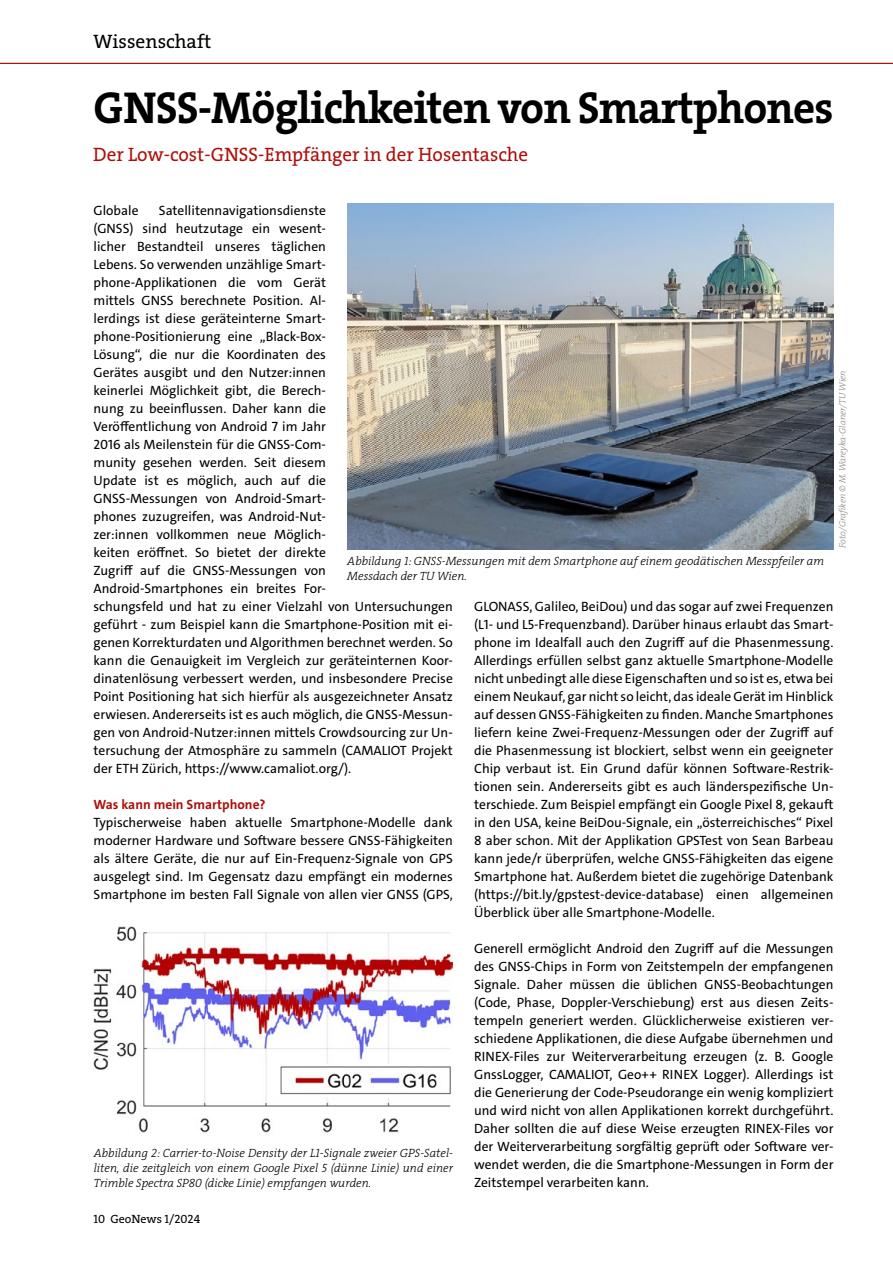
<style>
.page{position:relative;width:893px;height:1263px;background:#fff}
.page>*{position:absolute;margin:0;border:0;box-sizing:border-box;transform-origin:0 0}
.t1{font:45px "The Serif LP7 Bld";letter-spacing:-.02em;color:#000;scale:.96 1}
.t2{font:19.5px "The Serif LP5 Plain";color:#ae0f0a}
.t3{font:19.5px "The Serif LP5 Plain";color:#000}
.t4{font:13.5px/18px "The Sans C4 s";color:#000;text-align:justify}
.t5{font:700 13.5px "The Sans C4 s";color:#ae0f0a}
.t6{font:12px/15px "The Serif LP3 Lig IT";color:#000;text-align:justify}
.t7{font:12px "The Serif LP5 Plain";color:#000}
.t8{font:9px "The Serif LP3 Lig IT";color:#878787}
</style>
<div class="page">
<svg style="left:0;top:62px;width:893px;height:2px;background:#cd6b69"></svg>
<img style="left:94px;top:926px;width:359px;height:207px">
<img style="left:347px;top:204px;width:486px;height:346px">
<h2 class="t3" style="left:94px;top:29px;width:119px">Wissenschaft</h2>
<h1 class="t1" style="left:94px;top:78px;width:772px">GNSS-Möglichkeiten von Smartphones</h1>
<h2 class="t2" style="left:93px;top:142px;width:437px">Der Low-cost-GNSS-Empfänger in der Hosentasche</h2>
<p class="t4" style="left:94px;top:201px;width:361px;text-align:left;text-indent:65px">Satellitennavigationsdienste<br>(GNSS) sind heutzutage ein wesent-<br>licher Bestandteil unseres täglichen<br>Lebens. So verwenden unzählige Smart&shy;phone-Applikationen die vom Gerät<br>mittels GNSS berechnete Position. Al-<br>lerdings ist diese geräteinterne Smart&shy;phone-Positionierung eine „Black-Box-<br>Lösung“, die nur die Koordinaten des<br>Gerätes ausgibt und den Nutzer:innen<br>keinerlei Möglichkeit gibt, die Berech-<br>nung zu beeinflussen. Daher kann die<br>Veröffentlichung von Android 7 im Jahr<br>2016 als Meilenstein für die GNSS-Com-<br>munity gesehen werden. Seit diesem<br>Update ist es möglich, auch auf die<br>GNSS-Messungen von Android-Smart-<br>phones zuzugreifen, was Android-Nut-<br>zer:innen vollkommen neue Möglich-<br>keiten eröffnet. So bietet der direkte<br>Zugriff auf die GNSS-Messungen von Android-Smartphones ein breites For-<br>schungsfeld und hat zu einer Vielzahl von Untersuchungen geführt - zum Beispiel kann die Smartphone-Position mit ei&shy;genen Korrekturdaten und Algorithmen berechnet werden. So kann die Genauigkeit im Vergleich zur geräteinternen Koor&shy;dinatenlösung verbessert werden, und insbesondere Precise Point Positioning hat sich hierfür als ausgezeichneter Ansatz erwiesen. Andererseits ist es auch möglich, die GNSS-Messun&shy;gen von Android-Nutzer:innen mittels Crowdsourcing zur Un&shy;tersuchung der Atmosphäre zu sammeln (CAMALIOT Projekt der ETH Zürich, https://www.camaliot.org/).</p>
<p class="t5" style="left:94px;top:796px;width:174px">Was kann mein Smartphone?</p>
<p class="t4" style="left:94px;top:813px;width:361px">Typischerweise haben aktuelle Smartphone-Modelle dank moderner Hardware und Software bessere GNSS-Fähigkeiten als ältere Geräte, die nur auf Ein-Frequenz-Signale von GPS ausgelegt sind. Im Gegensatz dazu empfängt ein modernes Smartphone im besten Fall Signale von allen vier GNSS (GPS,</p>
<p class="t4" style="left:94px;top:201px;width:47px">Globale</p>
<p class="t8" style="left:837px;top:548px;width:179px;rotate:-90deg">Foto/Grafiken © M. Wareyka-Glaner/TU Wien</p>
<p class="t6" style="left:347px;top:553px;width:478px">Abbildung 1: GNSS-Messungen mit dem Smartphone auf einem geodätischen Messpfeiler am<br>Messdach der TU Wien.</p>
<p class="t4" style="left:474px;top:598px;width:361px">GLONASS, Galileo, BeiDou) und das sogar auf zwei Frequenzen (L1- und L5-Frequenzband). Darüber hinaus erlaubt das Smart&shy;phone im Idealfall auch den Zugriff auf die Phasenmessung.<br>Allerdings erfüllen selbst ganz aktuelle Smartphone-Modelle nicht unbedingt alle diese Eigenschaften und so ist es, etwa bei einem Neukauf, gar nicht so leicht, das ideale Gerät im Hinblick auf dessen GNSS-Fähigkeiten zu finden. Manche Smartphones liefern keine Zwei-Frequenz-Messungen oder der Zugriff auf die Phasenmessung ist blockiert, selbst wenn ein geeigneter Chip verbaut ist. Ein Grund dafür können Software-Restrik&shy;tionen sein. Andererseits gibt es auch länderspezifische Un&shy;terschiede. Zum Beispiel empfängt ein Google Pixel 8, gekauft in den USA, keine BeiDou-Signale, ein „österreichisches“ Pixel 8 aber schon. Mit der Applikation GPSTest von Sean Barbeau kann jede/r überprüfen, welche GNSS-Fähigkeiten das eigene Smartphone hat. Außerdem bietet die zugehörige Datenbank (https://bit.ly/gpstest-device-database) einen allgemeinen Überblick über alle Smartphone-Modelle.</p>
<p class="t4" style="left:474px;top:939px;width:361px">Generell ermöglicht Android den Zugriff auf die Messungen des GNSS-Chips in Form von Zeitstempeln der empfangenen Signale. Daher müssen die üblichen GNSS-Beobachtungen (Code, Phase, Doppler-Verschiebung) erst aus diesen Zeits&shy;tempeln generiert werden. Glücklicherweise existieren ver&shy;schiedene Applikationen, die diese Aufgabe übernehmen und RINEX-Files zur Weiterverarbeitung erzeugen (z. B. Google GnssLogger, CAMALIOT, Geo++ RINEX Logger). Allerdings ist die Generierung der Code-Pseudorange ein wenig kompliziert und wird nicht von allen Applikationen korrekt durchgeführt.<br>Daher sollten die auf diese Weise erzeugten RINEX-Files vor der Weiterverarbeitung sorgfältig geprüft oder Software ver&shy;wendet werden, die die Smartphone-Messungen in Form der Zeitstempel verarbeiten kann.</p>
<p class="t6" style="left:94px;top:1146px;width:361px">Abbildung 2: Carrier-to-Noise Density der L1-Signale zweier GPS-Satel&shy;liten, die zeitgleich von einem Google Pixel 5 (dünne Linie) und einer Trimble Spectra SP80 (dicke Linie) empfangen wurden.</p>
<p class="t7" style="left:94px;top:1211px;width:108px">10 GeoNews 1/2024</p>
</div>
